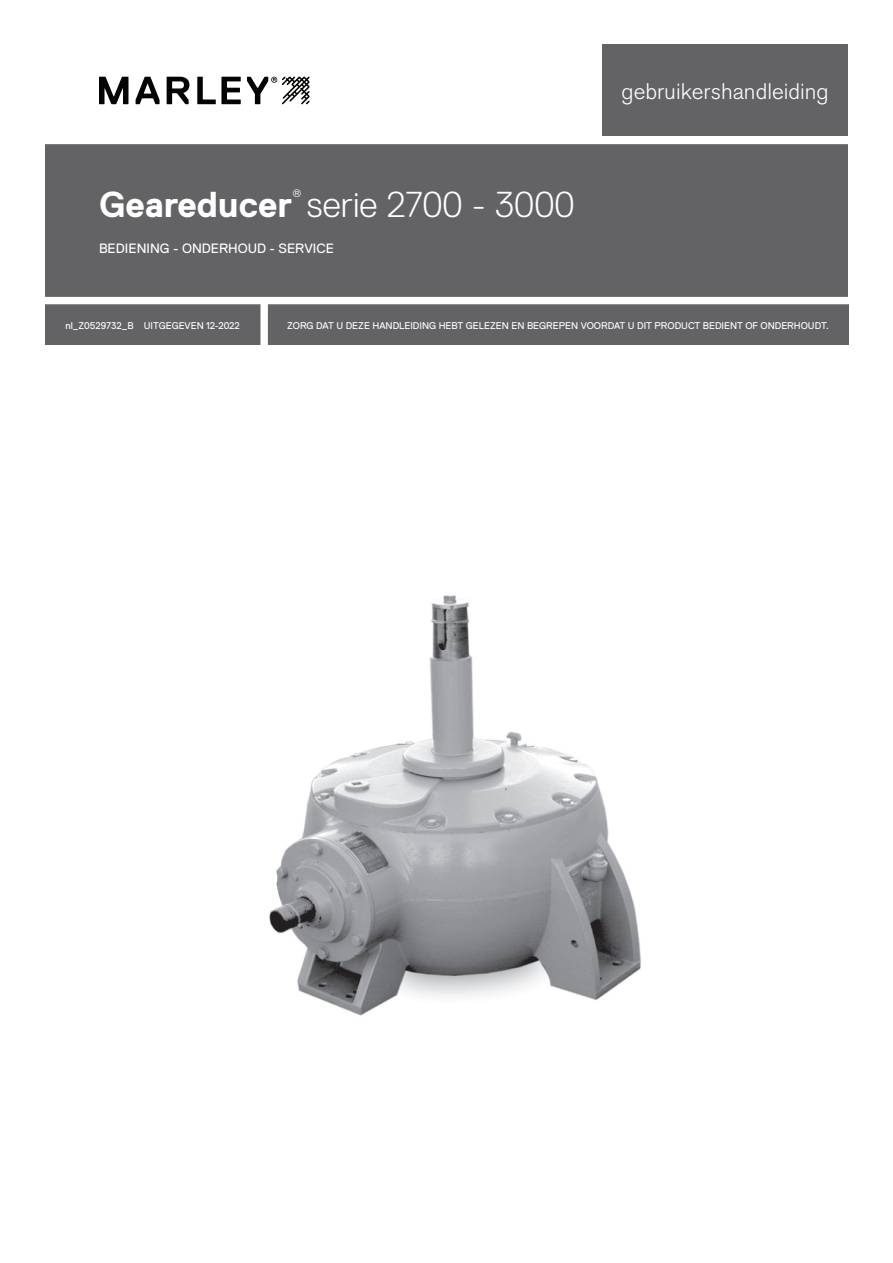
<style>
.page{position:relative;width:893px;height:1263px;background:#fff}
.page>*{position:absolute;margin:0;border:0;box-sizing:border-box;transform-origin:0 0}
.t1{font:300 36px "Replica Std";color:#fff}
.t2{font:300 22.5px "Akzidenz Grotesk BE";color:#fff}
.t3{font:13.5px "Replica Std";color:#fff}
.t4{font:300 10.8px "Replica Std";color:#fff}
.t5{font:9.75px "Replica Std";color:#fff}
.s1{font-weight:700}
</style>
<div class="page">
<div style="left:45px;top:140px;width:803px;height:161px;background:#636366"></div>
<div style="left:45px;top:300px;width:804px;height:44px;background:#636366"></div>
<div style="left:0;top:297px;width:893px;height:7px;background:#fff"></div>
<div style="left:260px;top:299px;width:8px;height:47px;background:#fff"></div>
<div style="left:603px;top:45px;width:245px;height:91px;background:#636366"></div>
<div style="left:0;top:137px;width:893px;height:7px;background:#fff"></div>
<img style="left:269px;top:595px;width:372px;height:421px">
<svg style="left:99px;top:77px;width:29px;height:27px"></svg>
<svg style="left:136px;top:77px;width:24px;height:27px"></svg>
<svg style="left:167px;top:77px;width:22px;height:27px"></svg>
<svg style="left:197px;top:77px;width:44px;height:27px"></svg>
<svg style="left:247px;top:77px;width:62px;height:27px"></svg>
<p class="t4" style="left:292px;top:187px;width:11px">®</p>
<p class="t1" style="left:99px;top:184px;width:477px"><span class="s1">Geareducer</span> serie 2700 - 3000</p>
<p class="t3" style="left:99px;top:240px;width:236px">BEDIENING - ONDERHOUD - SERVICE</p>
<p class="t2" style="left:622px;top:78px;width:209px">gebruikershandleiding</p>
<p class="t5" style="left:65px;top:320px;width:176px">nl_Z0529732_B UITGEGEVEN 12-2022</p>
<p class="t5" style="left:287px;top:320px;width:543px">ZORG DAT U DEZE HANDLEIDING HEBT GELEZEN EN BEGREPEN VOORDAT U DIT PRODUCT BEDIENT OF ONDERHOUDT.</p>
</div>
